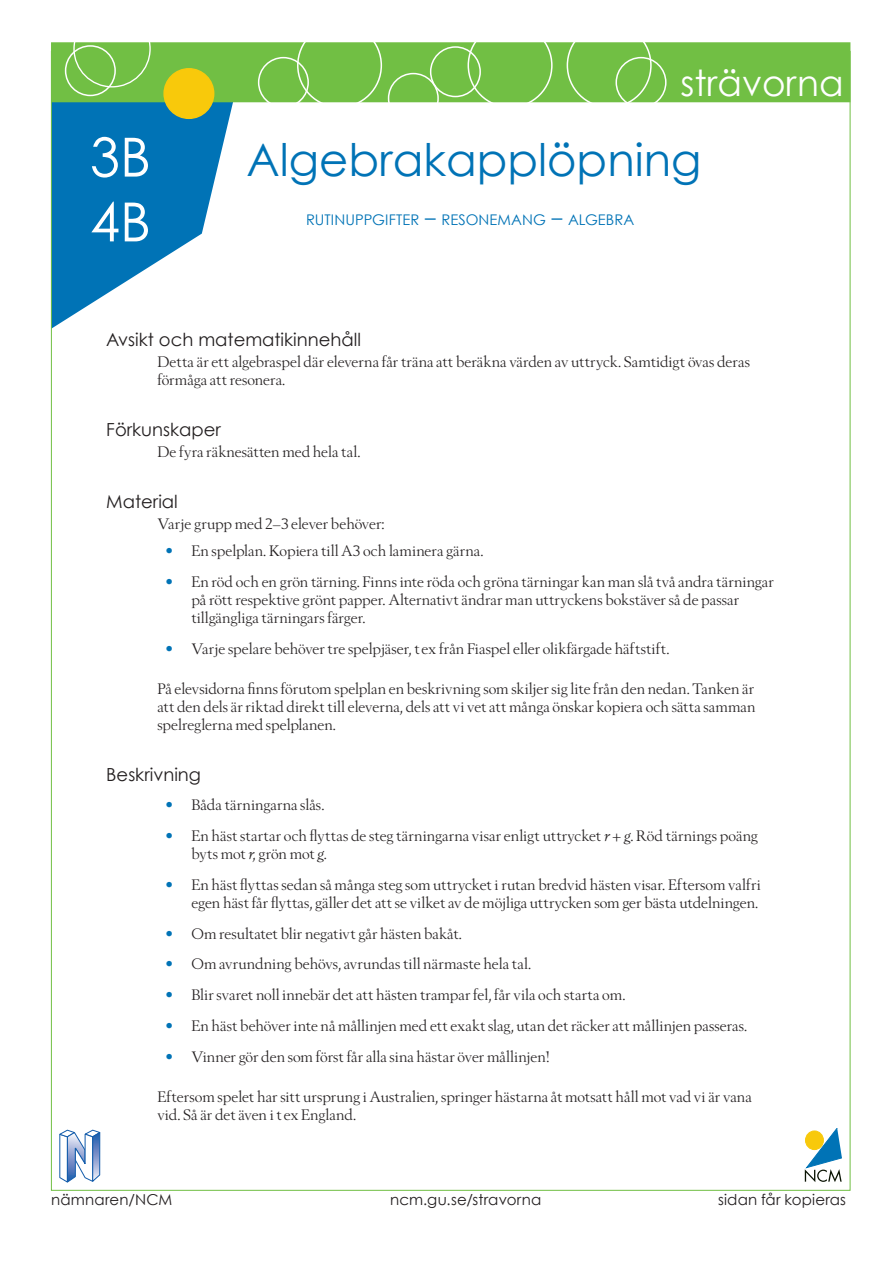
<style>
.page{position:relative;width:893px;height:1263px;background:#fff}
.page>*{position:absolute;margin:0;border:0;box-sizing:border-box;transform-origin:0 0}
.L-målkod{font:54px "Century Gothic";color:#fff}
.L-titel{font:45px "Century Gothic";color:#0073b6}
.CenturyGothic1{font:36px "Century Gothic";color:#fff}
.L-rubrik{font:18px "Century Gothic";color:#231f20}
.L-bröd{font:15px/18px "Berling Nova Display Pro";letter-spacing:.005em;color:#231f20}
.t1{font:15px "Century Gothic";letter-spacing:.015em;color:#231f20}
.L-måltext{font:14.7px "Century Gothic";letter-spacing:.005em;color:#0073b6}
.s1{font-size:21px}
.s2{color:#0073b6}
.s3{font-style:italic}
</style>
<div class="page">
<svg style="left:805px;top:1128px;width:37px;height:54px"></svg>
<svg style="left:60px;top:1130px;width:40px;height:52px"></svg>
<svg style="left:53px;top:102px;width:181px;height:226px"></svg>
<div style="left:51px;top:42px;width:799px;height:60px;background:#71bf44"></div>
<div style="left:73px;top:10px;width:78px;height:77px;border:1px solid #fff;border-radius:50%"></div>
<div style="left:65px;top:45px;width:51px;height:51px;border:2px solid #fff;border-radius:50%"></div>
<div style="left:258px;top:57px;width:51px;height:51px;border:2px solid #fff;border-radius:50%"></div>
<div style="left:297px;top:23px;width:85px;height:85px;border:2px solid #fff;border-radius:50%"></div>
<div style="left:388px;top:73px;width:51px;height:51px;border:2px solid #fff;border-radius:50%"></div>
<div style="left:430px;top:46px;width:51px;height:51px;border:2px solid #fff;border-radius:50%"></div>
<div style="left:468px;top:23px;width:85px;height:85px;border:2px solid #fff;border-radius:50%"></div>
<div style="left:567px;top:23px;width:85px;height:85px;border:2px solid #fff;border-radius:50%"></div>
<div style="left:615px;top:57px;width:51px;height:51px;border:2px solid #fff;border-radius:50%"></div>
<div style="left:164px;top:69px;width:50px;height:49px;background:#f8c90b;border-radius:50%"></div>
<div style="left:163px;top:68px;width:51px;height:51px;border:2px solid #f8c90b;border-radius:50%"></div>
<p class="L-målkod" style="left:90px;top:124px;width:62px">3B</p>
<p class="L-målkod" style="left:90px;top:189px;width:62px">4B</p>
<p class="CenturyGothic1" style="left:680px;top:61px;width:165px">strävorna</p>
<p class="L-titel" style="left:247px;top:133px;width:456px">Algebrakapplöpning</p>
<p class="L-måltext" style="left:306px;top:211px;width:330px">RUTINUPPGIFTER <span class="s1">–</span> RESONEMANG <span class="s1">–</span> ALGEBRA</p>
<p class="L-rubrik" style="left:106px;top:329px;width:256px">Avsikt och matematikinnehåll</p>
<p class="L-bröd" style="left:157px;top:353px;width:594px">Detta är ett algebraspel där eleverna får träna att beräkna värden av uttryck. Samtidigt övas deras förmåga att resonera.</p>
<p class="L-rubrik" style="left:106px;top:419px;width:116px">Förkunskaper</p>
<p class="L-bröd" style="left:157px;top:443px;width:205px">De fyra räknesätten med hela tal.</p>
<p class="L-rubrik" style="left:106px;top:491px;width:73px">Material</p>
<p class="L-bröd" style="left:157px;top:515px;width:229px">Varje grupp med 2–3 elever behöver:</p>
<p class="L-bröd" style="left:166px;top:541px;width:319px"><span class="s2">•</span> En spelplan. Kopiera till A3 och laminera gärna.</p>
<p class="L-bröd" style="left:191px;top:572px;width:584px;text-indent:-26px"><span class="s2">•</span> En röd och en grön tärning. Finns inte röda och gröna tärningar kan man slå två andra tärningar på rött respektive grönt papper. Alternativt ändrar man uttryckens bokstäver så de passar tillgängliga tärningars färger.</p>
<p class="L-bröd" style="left:166px;top:639px;width:505px"><span class="s2">•</span> Varje spelare behöver tre spelpjäser, t ex från Fiaspel eller olikfärgade häftstift.</p>
<p class="L-bröd" style="left:157px;top:679px;width:600px;text-align:justify">På elevsidorna finns förutom spelplan en beskrivning som skiljer sig lite från den nedan. Tanken är att den dels är riktad direkt till eleverna, dels att vi vet att många önskar kopiera och sätta samman spelreglerna med spelplanen.</p>
<p class="L-rubrik" style="left:106px;top:763px;width:96px">Beskrivning</p>
<p class="L-bröd" style="left:166px;top:796px;width:160px"><span class="s2">•</span> Båda tärningarna slås.</p>
<p class="L-bröd" style="left:191px;top:826px;width:568px;text-indent:-26px"><span class="s2">•</span> En häst startar och flyttas de steg tärningarna visar enligt uttrycket <span class="s3">r</span> + <span class="s3">g</span>. Röd tärnings poäng byts mot <span class="s3">r</span>, grön mot <span class="s3">g</span>.</p>
<p class="L-bröd" style="left:166px;top:875px;width:596px;text-align:right"><span class="s2">•</span> En häst flyttas sedan så många steg som uttrycket i rutan bredvid hästen visar. Eftersom valfri egen häst får flyttas, gäller det att se vilket av de möjliga uttrycken som ger bästa utdelningen.</p>
<p class="L-bröd" style="left:166px;top:924px;width:298px"><span class="s2">•</span> Om resultatet blir negativt går hästen bakåt.</p>
<p class="L-bröd" style="left:166px;top:955px;width:367px"><span class="s2">•</span> Om avrundning behövs, avrundas till närmaste hela tal.</p>
<p class="L-bröd" style="left:166px;top:986px;width:461px"><span class="s2">•</span> Blir svaret noll innebär det att hästen trampar fel, får vila och starta om.</p>
<p class="L-bröd" style="left:166px;top:1016px;width:583px"><span class="s2">•</span> En häst behöver inte nå mållinjen med ett exakt slag, utan det räcker att mållinjen passeras.</p>
<p class="L-bröd" style="left:166px;top:1047px;width:385px"><span class="s2">•</span> Vinner gör den som först får alla sina hästar över mållinjen!</p>
<p class="L-bröd" style="left:157px;top:1087px;width:596px">Eftersom spelet har sitt ursprung i Australien, springer hästarna åt motsatt håll mot vad vi är vana</p>
<p class="L-bröd" style="left:157px;top:1105px;width:200px">vid. Så är det även i t ex England.</p>
<p class="t1" style="left:51px;top:1190px;width:123px">nämnaren/NCM</p>
<p class="t1" style="left:390px;top:1190px;width:153px">ncm.gu.se/stravorna</p>
<p class="t1" style="left:718px;top:1190px;width:130px">sidan får kopieras</p>
</div>
